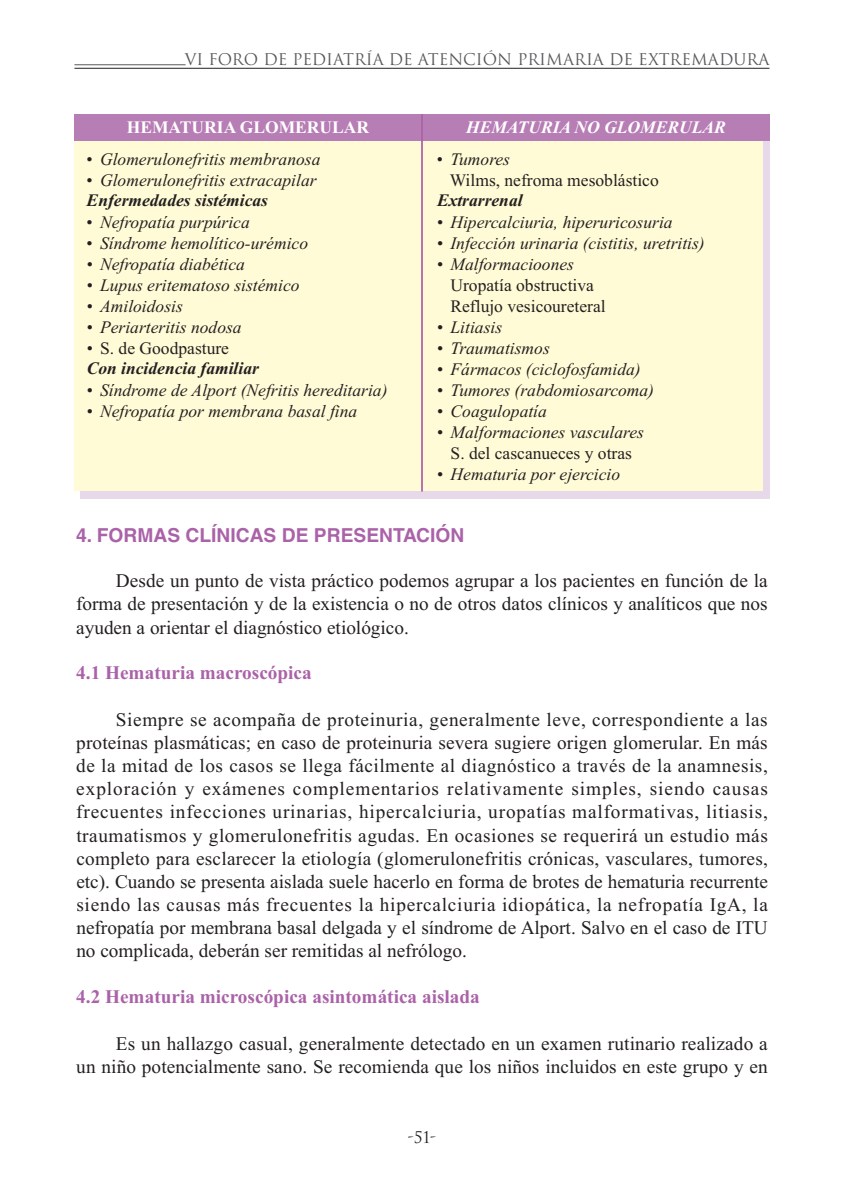
<style>
.page{position:relative;width:844px;height:1191px;background:#fff}
.page>*{position:absolute;margin:0;border:0;box-sizing:border-box;transform-origin:0 0}
.t1{font:19.25px/23.1px "Times New Roman";letter-spacing:.005em;color:#231f20;text-align:justify}
.t2{font:700 19.25px "Times New Roman";color:#aa62a8}
.t3{font:700 19.25px "Helvetica";color:#aa62a8}
.t4{font:italic 17.5px "Times New Roman";color:#231f20}
.t5{font:17.5px/21px "Times New Roman";color:#231f20}
.t6{font:italic 700 17.5px/20.7px "Times New Roman";color:#231f20}
.t7{font:italic 700 17.5px "Times New Roman";color:#fff}
.t8{font:700 17.5px "Times New Roman";color:#fff}
.t9{font:15.75px "Trajan";color:#57585a}
.t10{font:15.75px "Trajan";color:#231f20}
.s1{font-weight:400}
.s2{font-weight:400;font-style:normal}
</style>
<div class="page">
<hr style="left:74px;top:64px;width:111px;height:1px;background:#57585a">
<hr style="left:74px;top:68px;width:695px;height:1px;background:#231f20">
<div style="left:74px;top:114px;width:695px;height:28px;background:#b77db5"></div>
<div style="left:80px;top:142px;width:689px;height:357px;background:#e8d9ea"></div>
<div style="left:74px;top:142px;width:689px;height:349px;background:#fffbd6"></div>
<hr style="left:421px;top:114px;width:2px;height:377px;background:#aa62a8">
<p class="t9" style="left:185px;top:50px;width:586px">VI FORO DE PEDIATRÍA DE ATENCIÓN PRIMARIA DE EXTREMADURA</p>
<p class="t8" style="left:127px;top:117px;width:244px">HEMATURIA GLOMERULAR</p>
<p class="t7" style="left:466px;top:117px;width:261px">HEMATURIA NO GLOMERULAR</p>
<p class="t4" style="left:87px;top:148px;width:235px">• Glomerulonefritis membranosa</p>
<p class="t4" style="left:87px;top:169px;width:231px">• Glomerulonefritis extracapilar</p>
<p class="t6" style="left:87px;top:190px;width:183px">Enfermedades sistémicas</p>
<p class="t4" style="left:87px;top:211px;width:164px">• Nefropatía purpúrica</p>
<p class="t4" style="left:87px;top:232px;width:223px">• Síndrome hemolítico-urémico</p>
<p class="t4" style="left:87px;top:253px;width:160px">• Nefropatía diabética</p>
<p class="t4" style="left:87px;top:274px;width:214px">• Lupus eritematoso sistémico</p>
<p class="t4" style="left:87px;top:295px;width:98px">• Amiloidosis</p>
<p class="t4" style="left:87px;top:316px;width:156px">• Periarteritis nodosa</p>
<p class="t6" style="left:87px;top:337px;width:174px"><span class="s1">•</span> <span class="s2">S. de Goodpasture<br></span>Con incidencia familiar</p>
<p class="t4" style="left:87px;top:379px;width:302px">• Síndrome de Alport (Nefritis hereditaria)</p>
<p class="t4" style="left:87px;top:400px;width:272px">• Nefropatía por membrana basal fina</p>
<p class="t4" style="left:437px;top:148px;width:75px">• Tumores</p>
<p class="t5" style="left:449px;top:169px;width:210px">Wilms, nefroma mesoblástico</p>
<p class="t6" style="left:437px;top:190px;width:87px">Extrarrenal</p>
<p class="t4" style="left:437px;top:211px;width:237px">• Hipercalciuria, hiperuricosuria</p>
<p class="t4" style="left:437px;top:232px;width:269px">• Infección urinaria (cistitis, uretritis)</p>
<p class="t4" style="left:437px;top:253px;width:138px">• Malformacioones</p>
<p class="t5" style="left:450px;top:274px;width:157px">Uropatía obstructiva<br>Reflujo vesicoureteral</p>
<p class="t4" style="left:437px;top:316px;width:66px">• Litiasis</p>
<p class="t4" style="left:437px;top:337px;width:114px">• Traumatismos</p>
<p class="t4" style="left:437px;top:358px;width:205px">• Fármacos (ciclofosfamida)</p>
<p class="t4" style="left:437px;top:379px;width:218px">• Tumores (rabdomiosarcoma)</p>
<p class="t4" style="left:437px;top:400px;width:111px">• Coagulopatía</p>
<p class="t4" style="left:437px;top:421px;width:208px">• Malformaciones vasculares</p>
<p class="t5" style="left:450px;top:442px;width:183px">S. del cascanueces y otras</p>
<p class="t4" style="left:437px;top:463px;width:184px">• Hematuria por ejercicio</p>
<p class="t3" style="left:76px;top:528px;width:389px">4. FORMAS CLÍNICAS DE PRESENTACIÓN</p>
<p class="t1" style="left:76px;top:569px;width:692px;text-indent:40px">Desde un punto de vista práctico podemos agrupar a los pacientes en función de la forma de presentación y de la existencia o no de otros datos clínicos y analíticos que nos ayuden a orientar el diagnóstico etiológico.</p>
<p class="t2" style="left:76px;top:661px;width:237px">4.1 Hematuria macroscópica</p>
<p class="t1" style="left:76px;top:708px;width:693px;text-indent:40px">Siempre se acompaña de proteinuria, generalmente leve, correspondiente a las proteínas plasmáticas; en caso de proteinuria severa sugiere origen glomerular. En más de la mitad de los casos se llega fácilmente al diagnóstico a través de la anamnesis, exploración y exámenes complementarios relativamente simples, siendo causas frecuentes infecciones urinarias, hipercalciuria, uropatías malformativas, litiasis, traumatismos y glomerulonefritis agudas. En ocasiones se requerirá un estudio más completo para esclarecer la etiología (glomerulonefritis crónicas, vasculares, tumores, etc). Cuando se presenta aislada suele hacerlo en forma de brotes de hematuria recurrente siendo las causas más frecuentes la hipercalciuria idiopática, la nefropatía IgA, la nefropatía por membrana basal delgada y el síndrome de Alport. Salvo en el caso de ITU no complicada, deberán ser remitidas al nefrólogo.</p>
<p class="t2" style="left:76px;top:985px;width:405px">4.2 Hematuria microscópica asintomática aislada</p>
<p class="t1" style="left:76px;top:1031px;width:693px;text-align:right">Es un hallazgo casual, generalmente detectado en un examen rutinario realizado a<br>un niño potencialmente sano. Se recomienda que los niños incluidos en este grupo y en</p>
<p class="t10" style="left:407px;top:1128px;width:30px">-51-</p>
</div>
